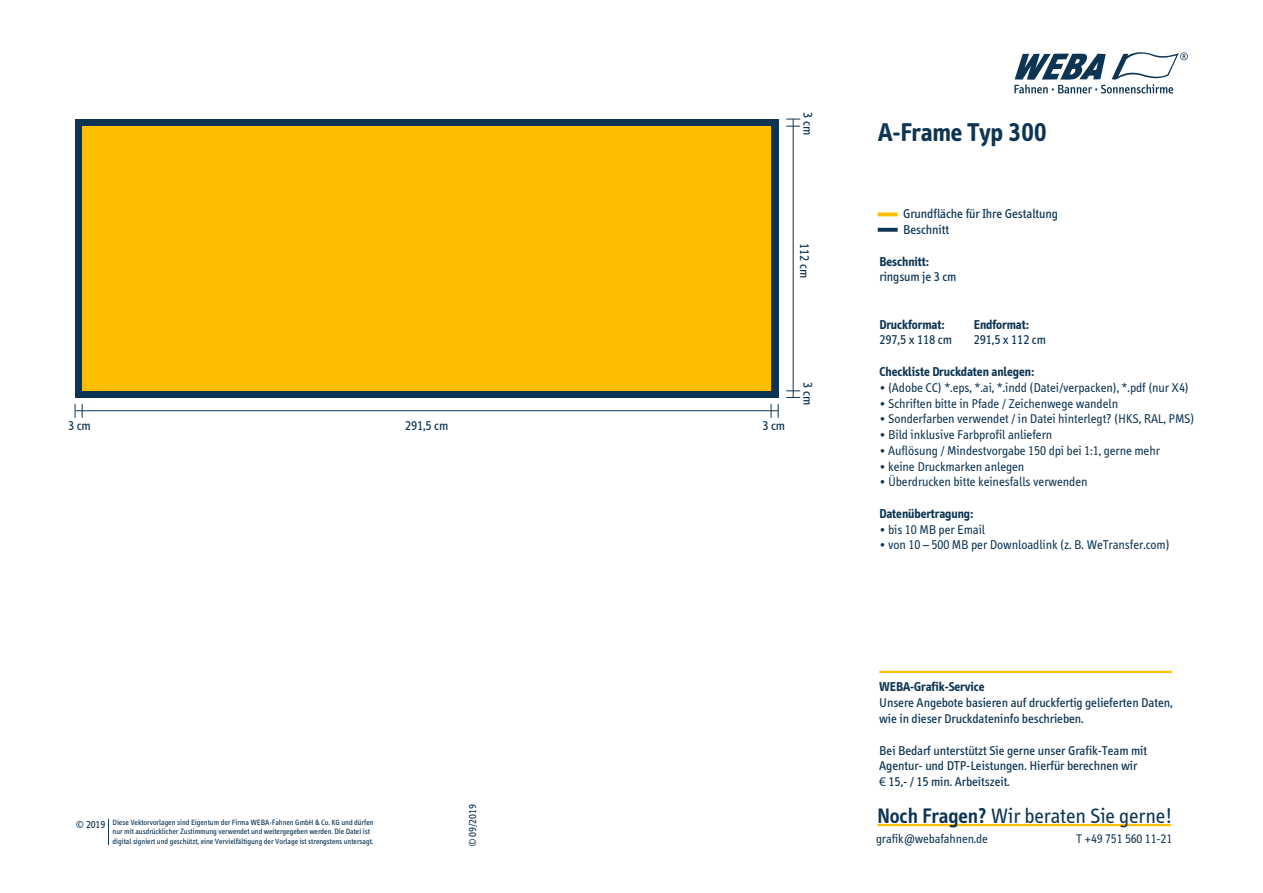
<style>
.page{position:relative;width:1263px;height:893px;background:#fff}
.page>*{position:absolute;margin:0;border:0;box-sizing:border-box;transform-origin:0 0}
.t1{font:700 26.25px "Info";color:#0d3553}
.t2{font:21.6px "Info Normal";color:#0d3553}
.t3{font:13.2px "Info Normal";color:#0d3553}
.t4{font:13.2px/15.8px "Info";color:#0d3553}
.t5{font:700 13.2px "Info";color:#0d3553}
.t6{font:12.9px "Info Normal";color:#0d3553}
.t7{font:10.5px "Info";color:#0d3553}
.t8{font:7.95px/9.4px "Info";color:#0d3553}
.s1{font-family:"Arial Narrow"}
.s2{font-family:"Myriad Pro"}
.s3{font-family:"Info";font-weight:600}
</style>
<div class="page">
<svg style="left:1014px;top:52px;width:174px;height:41px"></svg>
<svg style="left:108px;top:819px;width:1px;height:26px"></svg>
<svg style="left:878px;top:212px;width:19px;height:4px"></svg>
<svg style="left:878px;top:228px;width:20px;height:4px"></svg>
<hr style="left:877px;top:824px;width:294px;height:2px;background:#ffbf00">
<hr style="left:879px;top:671px;width:293px;height:2px;background:#ffbf00">
<div style="left:75px;top:119px;width:703px;height:279px;background:#0d3553"></div>
<div style="left:82px;top:126px;width:689px;height:265px;background:#ffbf00"></div>
<hr style="left:75px;top:410px;width:703px;height:1px;background:#0d3553">
<svg style="left:778px;top:404px;width:1px;height:14px"></svg>
<svg style="left:771px;top:404px;width:1px;height:14px"></svg>
<svg style="left:82px;top:404px;width:1px;height:14px"></svg>
<svg style="left:75px;top:404px;width:1px;height:14px"></svg>
<hr style="left:793px;top:119px;width:1px;height:278px;background:#0d3553">
<svg style="left:786px;top:119px;width:14px;height:1px"></svg>
<svg style="left:786px;top:126px;width:14px;height:1px"></svg>
<svg style="left:786px;top:390px;width:14px;height:1px"></svg>
<svg style="left:786px;top:397px;width:14px;height:1px"></svg>
<p class="t4" style="left:68px;top:418px;width:24px">3 cm</p>
<p class="t4" style="left:815px;top:112px;width:24px;rotate:90deg">3 cm</p>
<p class="t4" style="left:812px;top:243px;width:36px;rotate:90deg">112 cm</p>
<p class="t4" style="left:405px;top:418px;width:45px">291,5 cm</p>
<p class="t4" style="left:762px;top:418px;width:24px">3 cm</p>
<p class="t4" style="left:815px;top:382px;width:24px;rotate:90deg">3 cm</p>
<p class="t7" style="left:75px;top:819px;width:31px">© 2019</p>
<p class="t8" style="left:113px;top:817px;width:262px">Diese Vektorvorlagen sind Eigentum der Firma WEBA-Fahnen GmbH &amp; Co. KG und dürfen nur mit ausdrücklicher Zustimmung verwendet und weitergegeben werden. Die Datei ist digital signiert und geschützt, eine Vervielfältigung der Vorlage ist strengstens untersagt.</p>
<p class="t7" style="left:467px;top:847px;width:44px;rotate:-90deg">© 09/2019</p>
<h1 class="t1" style="left:878px;top:117px;width:170px">A-Frame Typ 300</h1>
<p class="t4" style="left:903px;top:206px;width:156px">Grundfläche für Ihre Gestaltung<br>Beschnitt</p>
<p class="t5" style="left:879px;top:254px;width:51px">Beschnitt:</p>
<p class="t4" style="left:879px;top:269px;width:78px">ringsum je 3 cm</p>
<p class="t5" style="left:879px;top:317px;width:66px">Druckformat:</p>
<p class="t5" style="left:974px;top:317px;width:56px">Endformat:</p>
<p class="t4" style="left:879px;top:332px;width:74px">297,5 x 118 cm</p>
<p class="t4" style="left:974px;top:332px;width:74px">291,5 x 112 cm</p>
<p class="t5" style="left:879px;top:364px;width:156px">Checkliste Druckdaten anlegen:</p>
<p class="t3" style="left:879px;top:380px;width:311px">• (Adobe CC) *.eps, *.ai, *.indd (Datei/verpacken), *.pdf (nur X4)</p>
<p class="t3" style="left:879px;top:396px;width:240px">• Schriften bitte in Pfade / Zeichenwege wandeln</p>
<p class="t3" style="left:879px;top:411px;width:316px">• Sonderfarben verwendet / in Datei hinterlegt? (HKS, RAL, PMS)</p>
<p class="t3" style="left:879px;top:427px;width:174px">• Bild inklusive Farbprofil anliefern</p>
<p class="t3" style="left:879px;top:443px;width:282px">• Auflösung / Mindestvorgabe 150 dpi bei 1:1, gerne mehr</p>
<p class="t3" style="left:879px;top:459px;width:146px">• keine Druckmarken anlegen</p>
<p class="t3" style="left:879px;top:475px;width:209px">• Überdrucken bitte keinesfalls verwenden</p>
<p class="t5" style="left:879px;top:506px;width:95px">Datenübertragung:</p>
<p class="t3" style="left:879px;top:522px;width:107px">• bis 10 MB per Email</p>
<p class="t3" style="left:879px;top:538px;width:292px">• von 10 <span class="s1">–</span> 500 MB per Downloadlink (z. B. WeTransfer.com)</p>
<p class="t5" style="left:879px;top:679px;width:107px">WEBA-Grafik-Service</p>
<p class="t4" style="left:879px;top:695px;width:295px">Unsere Angebote basieren auf druckfertig gelieferten Daten, wie in dieser Druckdateninfo beschrieben.</p>
<p class="t4" style="left:879px;top:742px;width:269px">Bei Bedarf unterstützt Sie gerne unser Grafik-Team mit<br>Agentur- und DTP-Leistungen. Hierfür berechnen wir <span class="s2">€</span> 15,- / 15 min. Arbeitszeit.</p>
<h2 class="t2" style="left:877px;top:803px;width:297px"><span class="s3">Noch Fragen?</span> Wir beraten Sie gerne!</h2>
<p class="t6" style="left:876px;top:831px;width:113px">grafik@webafahnen.de</p>
<p class="t6" style="left:1076px;top:831px;width:97px">T +49 751 560 11-21</p>
</div>
